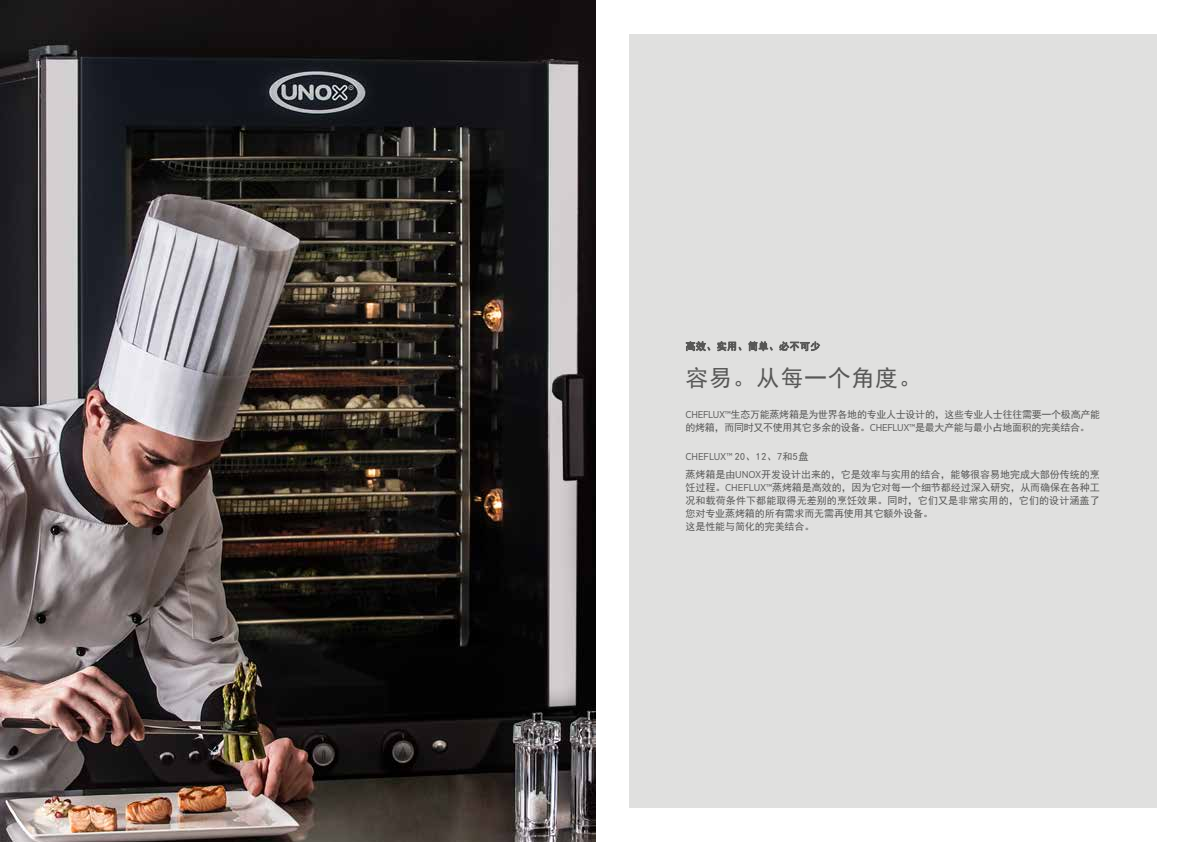
<style>
.page{position:relative;width:1191px;height:842px;background:#fff}
.page>*{position:absolute;margin:0;border:0;box-sizing:border-box;transform-origin:0 0}
.t1{font:23px "Sim Hei";letter-spacing:.03em;color:#575756}
.t2{font:10px/13px "Sim Hei";letter-spacing:-.01em;color:#575756}
.t3{font:10px/13px "Sim Hei";letter-spacing:-.03em;color:#575756}
.s1{font-family:"Gotham Narrow"}
</style>
<div class="page">
<div style="left:629px;top:34px;width:527px;height:774px;background:#e0e0df"></div>
<svg style="left:686px;top:341px;width:24px;height:10px"></svg>
<svg style="left:717px;top:341px;width:24px;height:10px"></svg>
<svg style="left:748px;top:341px;width:25px;height:10px"></svg>
<svg style="left:779px;top:341px;width:41px;height:10px"></svg>
<img style="left:0;top:0;width:595px;height:842px">
<h1 class="t1" style="left:685px;top:366px;width:238px">容易。从每一个角度。</h1>
<p class="t3" style="left:685px;top:408px;width:416px"><span class="s1">CHEFLUX™</span>生态万能蒸烤箱是为世界各地的专业人士设计的，这些专业人士往往需要一个极高产能的烤箱，而同时又不使用其它多余的设备。<span class="s1">CHEFLUX™</span>是最大产能与最小占地面积的完美结合。</p>
<p class="t2" style="left:685px;top:448px;width:416px;line-height:17.8px"><span class="s1">CHEFLUX™</span> 20、12、7和5盘<br>蒸烤箱是由<span class="s1">UNOX</span>开发设计出来的，它是效率与实用的结合，能够很容易地完成大部份传统的烹</p>
<p class="t2" style="left:685px;top:481px;width:416px">饪过程。<span class="s1">CHEFLUX™</span>蒸烤箱是高效的，因为它对每一个细节都经过深入研究，从而确保在各种工况和载荷条件下都能取得无差别的烹饪效果。同时，它们又是非常实用的，它们的设计涵盖了您对专业蒸烤箱的所有需求而无需再使用其它额外设备。<br>这是性能与简化的完美结合。</p>
</div>
